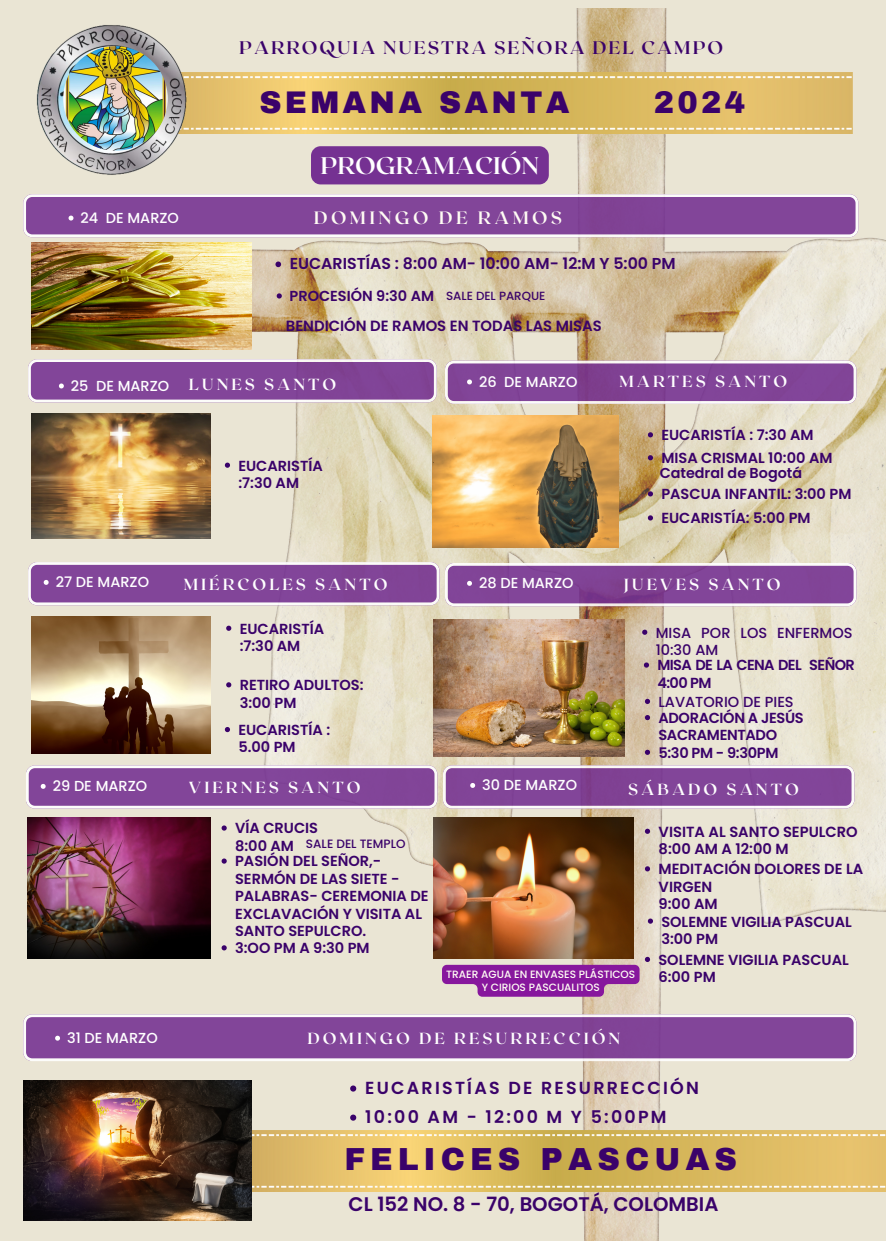
<style>
.page{position:relative;width:886px;height:1241px;background:#fff}
.page>*{position:absolute;margin:0;border:0;box-sizing:border-box;transform-origin:0 0}
.t1{font:900 31.19px "Archivo";letter-spacing:.16em;color:#3a026a}
.t2{font:900 30.62px "Archivo";letter-spacing:.11em;color:#3a026a}
.t3{font:700 24px "Roxborough CF";color:#fff}
.t4{font:600 19.69px "Poppins";color:#3a026a}
.t5{font:700 18.19px "Roxborough CF";letter-spacing:.11em;color:#3a026a}
.t6{font:700 17.88px "Roxborough CF";letter-spacing:.185em;color:#fffcf4}
.t7{font:600 17.44px "Poppins";letter-spacing:.13em;color:#3a026a}
.t8{font:700 16px "Roxborough CF";letter-spacing:.185em;color:#fff}
.t9{font:600 15.81px "Poppins";color:#3a026a}
.t10{font:600 14.81px "Poppins";color:#3a026a}
.t11{font:600 14.69px/17.4px "Poppins";color:#3a026a}
.t12{font:600 14.56px/17.4px "Poppins";color:#3a026a}
.t13{font:500 14.56px/17.4px "Poppins";color:#3a026a}
.t14{font:600 14.56px/17.4px "Poppins";letter-spacing:-.025em;color:#3a026a}
.t15{font:600 14.56px/17.4px "Poppins";letter-spacing:-.04em;color:#3a026a}
.t16{font:500 14.5px "Poppins";color:#fff}
.t17{font:600 14.5px "Poppins";color:#3a026a}
.t18{font:600 14.38px "Poppins";color:#3a026a}
.t19{font:500 12.06px "Poppins";color:#3a026a}
.t20{font:500 11.88px "Poppins";color:#3a026a}
.t21{font:500 10.56px/12.6px "Poppins";color:#fffcf4;text-align:center}
</style>
<div class="page">
<div style="left:0;top:0;width:886px;height:1240px;background:#eae5d4"></div>
<img style="left:210px;top:8px;width:676px;height:1232px">
<img style="left:251px;top:1130px;width:635px;height:61px">
<img style="left:434px;top:817px;width:199px;height:141px">
<img style="left:192px;top:72px;width:661px;height:61px">
<img style="left:31px;top:243px;width:220px;height:107px">
<svg style="left:23px;top:194px;width:835px;height:43px;background:#915ca5"></svg>
<img style="left:23px;top:1080px;width:228px;height:139px">
<svg style="left:350px;top:1085px;width:6px;height:6px"></svg>
<svg style="left:350px;top:1114px;width:6px;height:6px"></svg>
<img style="left:28px;top:817px;width:182px;height:141px">
<img style="left:434px;top:619px;width:191px;height:137px">
<img style="left:31px;top:413px;width:180px;height:126px">
<img style="left:432px;top:416px;width:186px;height:131px">
<img style="left:31px;top:616px;width:180px;height:138px">
<div style="left:311px;top:146px;width:238px;height:38px;background:#753192;border-radius:10px"></div>
<svg style="left:275px;top:261px;width:6px;height:6px"></svg>
<svg style="left:277px;top:293px;width:5px;height:5px"></svg>
<svg style="left:225px;top:462px;width:5px;height:6px"></svg>
<svg style="left:28px;top:359px;width:409px;height:43px;background:#925da4"></svg>
<svg style="left:445px;top:360px;width:411px;height:44px;background:#925ea4"></svg>
<svg style="left:648px;top:432px;width:5px;height:5px"></svg>
<svg style="left:648px;top:455px;width:5px;height:5px"></svg>
<svg style="left:648px;top:491px;width:5px;height:5px"></svg>
<svg style="left:648px;top:515px;width:5px;height:5px"></svg>
<svg style="left:28px;top:562px;width:411px;height:43px;background:#925da5"></svg>
<svg style="left:445px;top:563px;width:411px;height:43px;background:#915ca3"></svg>
<svg style="left:226px;top:625px;width:5px;height:5px"></svg>
<svg style="left:226px;top:682px;width:5px;height:5px"></svg>
<svg style="left:225px;top:727px;width:5px;height:5px"></svg>
<svg style="left:642px;top:629px;width:5px;height:5px"></svg>
<svg style="left:644px;top:662px;width:5px;height:5px"></svg>
<svg style="left:645px;top:715px;width:5px;height:5px"></svg>
<svg style="left:645px;top:749px;width:5px;height:5px"></svg>
<svg style="left:26px;top:765px;width:411px;height:43px;background:#925da5"></svg>
<svg style="left:222px;top:825px;width:5px;height:5px"></svg>
<svg style="left:222px;top:858px;width:5px;height:5px"></svg>
<svg style="left:222px;top:945px;width:5px;height:5px"></svg>
<svg style="left:23px;top:1014px;width:833px;height:47px;background:#915ba4"></svg>
<svg style="left:645px;top:828px;width:5px;height:5px"></svg>
<svg style="left:645px;top:866px;width:5px;height:5px"></svg>
<svg style="left:648px;top:918px;width:5px;height:5px"></svg>
<svg style="left:442px;top:956px;width:208px;height:40px"></svg>
<svg style="left:443px;top:765px;width:411px;height:43px;background:#915ca4"></svg>
<img style="left:36px;top:25px;width:156px;height:150px">
<img style="left:63px;top:46px;width:105px;height:105px;border-radius:50%">
<svg style="left:645px;top:698px;width:5px;height:6px"></svg>
<p class="t5" style="left:239px;top:36px;width:485px">PARROQUIA NUESTRA SEÑORA DEL CAMPO</p>
<p class="t2" style="left:260px;top:86px;width:311px">SEMANA SANTA</p>
<p class="t2" style="left:654px;top:86px;width:93px">2024</p>
<p class="t16" style="left:81px;top:208px;width:100px">24 DE MARZO</p>
<p class="t3" style="left:321px;top:150px;width:220px">PROGRAMACIÓN</p>
<p class="t6" style="left:314px;top:206px;width:250px">DOMINGO DE RAMOS</p>
<p class="t9" style="left:290px;top:253px;width:388px">EUCARISTÍAS : 8:00 AM- 10:00 AM- 12:M Y 5:00 PM</p>
<p class="t17" style="left:290px;top:285px;width:146px">PROCESIÓN 9:30 AM</p>
<p class="t20" style="left:446px;top:288px;width:101px">SALE DEL PARQUE</p>
<p class="t10" style="left:286px;top:316px;width:317px">BENDICIÓN DE RAMOS EN TODAS LAS MISAS</p>
<p class="t16" style="left:71px;top:375px;width:100px">25 DE MARZO</p>
<p class="t8" style="left:189px;top:373px;width:149px">LUNES SANTO</p>
<p class="t16" style="left:479px;top:371px;width:100px">26 DE MARZO</p>
<p class="t8" style="left:619px;top:371px;width:169px">MARTES SANTO</p>
<p class="t12" style="left:661px;top:423px;width:173px;line-height:22.9px">EUCARISTÍA : 7:30 AM<br>MISA CRISMAL 10:00 AM</p>
<p class="t12" style="left:661px;top:485px;width:192px">PASCUA INFANTIL: 3:00 PM</p>
<p class="t12" style="left:238px;top:457px;width:86px">EUCARISTÍA :7:30 AM</p>
<p class="t18" style="left:660px;top:463px;width:144px">Catedral de Bogotá</p>
<p class="t12" style="left:661px;top:509px;width:151px">EUCARISTÍA: 5:00 PM</p>
<p class="t16" style="left:56px;top:572px;width:95px">27 DE MARZO</p>
<p class="t8" style="left:184px;top:574px;width:205px">MIÉRCOLES SANTO</p>
<p class="t16" style="left:479px;top:573px;width:96px">28 DE MARZO</p>
<p class="t8" style="left:623px;top:574px;width:159px">JUEVES SANTO</p>
<p class="t12" style="left:240px;top:620px;width:86px">EUCARISTÍA :7:30 AM</p>
<p class="t12" style="left:240px;top:676px;width:125px">RETIRO ADULTOS:<br>3:00 PM</p>
<p class="t12" style="left:238px;top:721px;width:93px">EUCARISTÍA :<br>5.00 PM</p>
<p class="t13" style="left:656px;top:624px;width:198px">MISA POR LOS ENFERMOS<br>10:30 AM</p>
<p class="t15" style="left:657px;top:656px;width:199px">MISA DE LA CENA DEL SEÑOR<br>4:00 PM</p>
<h1 class="t14" style="left:658px;top:709px;width:147px">ADORACIÓN A JESÚS<br>SACRAMENTADO</h1>
<h3 class="t12" style="left:658px;top:744px;width:122px">5:30 PM - 9:30PM</h3>
<p class="t13" style="left:658px;top:693px;width:137px">LAVATORIO DE PIES</p>
<p class="t16" style="left:53px;top:776px;width:96px">29 DE MARZO</p>
<p class="t8" style="left:189px;top:776px;width:173px">VIERNES SANTO</p>
<h3 class="t12" style="left:235px;top:819px;width:85px">VÍA CRUCIS<br>8:00 AM</h3>
<p class="t12" style="left:235px;top:852px;width:195px">PASIÓN DEL SEÑOR,-<br>SERMÓN DE LAS SIETE -<br>PALABRAS- CEREMONIA DE<br>EXCLAVACIÓN Y VISITA AL<br>SANTO SEPULCRO.</p>
<h1 class="t12" style="left:235px;top:939px;width:136px">3:OO PM A 9:30 PM</h1>
<p class="t19" style="left:306px;top:835px;width:101px">SALE DEL TEMPLO</p>
<p class="t8" style="left:628px;top:778px;width:172px">SÁBADO SANTO</p>
<p class="t11" style="left:659px;top:822px;width:201px">VISITA AL SANTO SEPULCRO<br>8:00 AM A 12:00 M</p>
<p class="t11" style="left:659px;top:860px;width:206px">MEDITACIÓN DOLORES DE LA<br>VIRGEN<br>9:00 AM</p>
<p class="t12" style="left:661px;top:912px;width:192px">SOLEMNE VIGILIA PASCUAL<br>3:00 PM</p>
<p class="t12" style="left:658px;top:951px;width:192px">SOLEMNE VIGILIA PASCUAL<br>6:00 PM</p>
<p class="t16" style="left:482px;top:775px;width:96px">30 DE MARZO</p>
<h2 class="t21" style="left:446px;top:968px;width:191px">TRAER AGUA EN ENVASES PLÁSTICOS<br>Y CIRIOS PASCUALITOS</h2>
<p class="t16" style="left:67px;top:1027px;width:92px">31 DE MARZO</p>
<p class="t8" style="left:307px;top:1027px;width:314px">DOMINGO DE RESURRECCIÓN</p>
<p class="t7" style="left:365px;top:1076px;width:335px">EUCARISTÍAS DE RESURRECCIÓN</p>
<p class="t7" style="left:365px;top:1105px;width:303px">10:00 AM - 12:00 M Y 5:00PM</p>
<p class="t1" style="left:344px;top:1142px;width:394px">FELICES PASCUAS</p>
<p class="t4" style="left:349px;top:1190px;width:371px">CL 152 NO. 8 - 70, BOGOTÁ, COLOMBIA</p>
</div>
